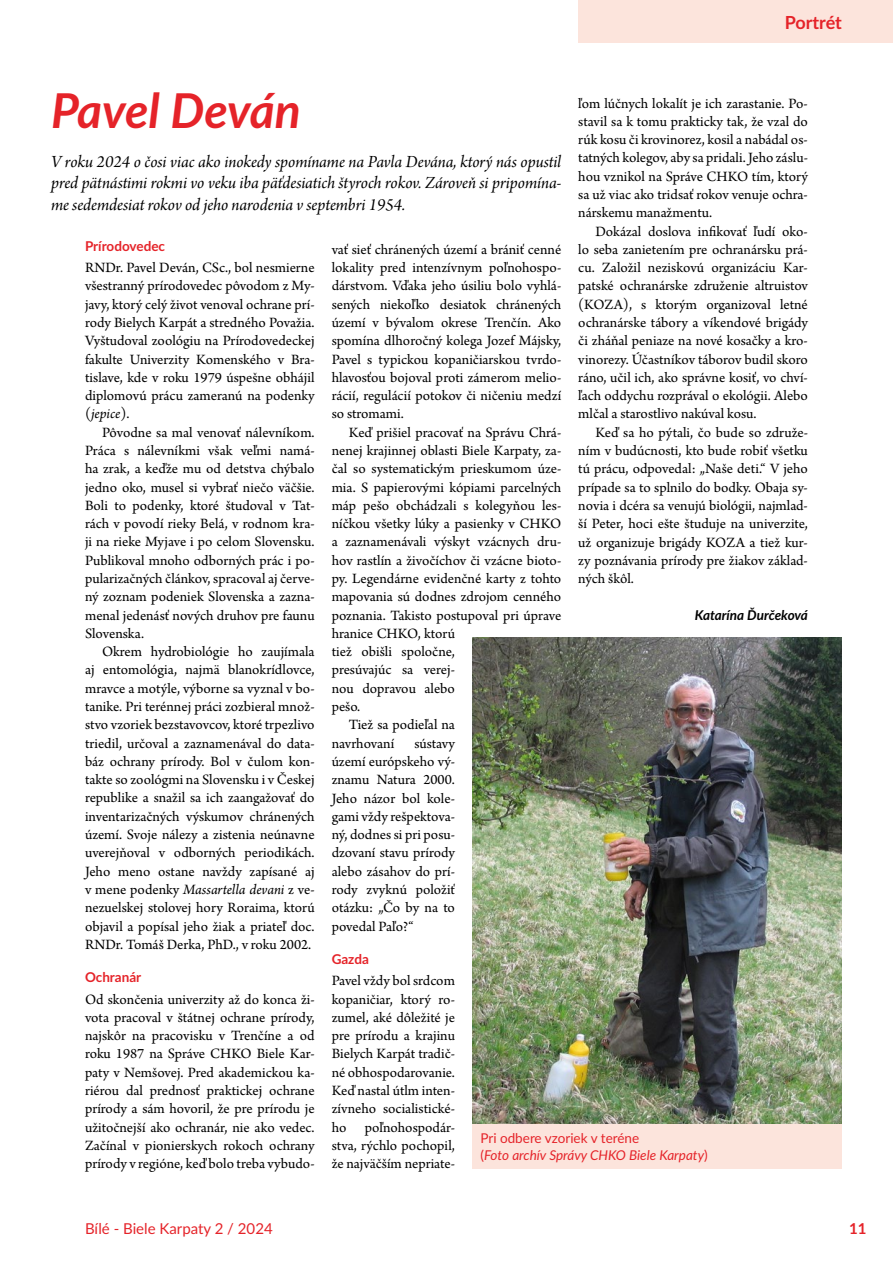
<style>
.page{position:relative;width:893px;height:1263px;background:#fff}
.page>*{position:absolute;margin:0;border:0;box-sizing:border-box;transform-origin:0 0}
.t1{font:italic 700 48px "Lato";letter-spacing:-.005em;color:#e52329}
.t2{font:18px/21.6px "Arno Pro Italic Subhead";letter-spacing:-.005em;color:#000;text-align:justify}
.t3{font:700 18px "Lato";color:#e52329}
.t4{font:15px/18.3px "Arno Pro";color:#000;text-align:justify}
.t5{font:15px "Lato";color:#e52329}
.t6{font:700 15px "Lato";color:#e52329}
.t7{font:italic 13.5px/16.2px "Lato";color:#e52329}
.t8{font:700 13.5px "Lato";color:#e52329}
.t9{font:italic 700 13.5px "Lato";color:#000}
.s1{font-style:italic}
.s2{font-style:normal}
</style>
<div class="page">
<div style="left:578px;top:0;width:315px;height:43px;background:#fce4dc"></div>
<img style="left:472px;top:638px;width:370px;height:486px">
<div style="left:472px;top:1124px;width:370px;height:44px;background:#fce4dc"></div>
<p class="t3" style="left:785px;top:9px;width:59px">Portrét</p>
<h1 class="t1" style="left:51px;top:75px;width:251px">Pavel Deván</h1>
<p class="t2" style="left:51px;top:152px;width:512px">V roku 2024 o čosi viac ako inokedy spomíname na Pavla Devána, ktorý nás opustil pred pätnástimi rokmi vo veku iba päťdesiatich štyroch rokov. Zároveň si pripomína&shy;me sedemdesiat rokov od jeho narodenia v septembri 1954.</p>
<p class="t4" style="left:578px;top:95px;width:231px">ľom lúčnych lokalít je ich zarastanie. Po‑ stavil sa k tomu prakticky tak, že vzal do rúk kosu či krovinorez, kosil a nabádal os‑ tatných kolegov, aby sa pridali. Jeho záslu‑ hou vznikol na Správe CHKO tím, ktorý sa už viac ako tridsať rokov venuje ochra‑ nárskemu manažmentu.</p>
<p class="t4" style="left:578px;top:223px;width:231px;text-indent:17px">Dokázal doslova infikovať ľudí oko‑ lo seba zanietením pre ochranársku prá‑ cu. Založil neziskovú organizáciu Kar‑ patské ochranárske združenie altruistov (KOZA), s ktorým organizoval letné ochranárske tábory a víkendové brigády či zháňal peniaze na nové kosačky a kro‑ vinorezy. Účastníkov táborov budil skoro ráno, učil ich, ako správne kosiť, vo chví‑ ľach oddychu rozprával o ekológii. Alebo mlčal a starostlivo nakúval kosu.</p>
<p class="t4" style="left:578px;top:424px;width:231px;text-indent:17px">Keď sa ho pýtali, čo bude so združe‑ ním v budúcnosti, kto bude robiť všetku tú prácu, odpovedal: „Naše deti.“ V jeho prípade sa to splnilo do bodky. Obaja sy‑ novia i dcéra sa venujú biológii, najmlad‑ ší Peter, hoci ešte študuje na univerzite, už organizuje brigády KOZA a tiež kur‑ zy poznávania prírody pre žiakov základ‑ ných škôl.</p>
<p class="t9" style="left:695px;top:605px;width:115px">Katarína Ďurčeková</p>
<p class="t8" style="left:85px;top:236px;width:82px">Prírodovedec</p>
<p class="t4" style="left:85px;top:259px;width:231px">RNDr. Pavel Deván, CSc., bol nesmierne všestranný prírodovedec pôvodom z My‑ javy, ktorý celý život venoval ochrane prí‑ rody Bielych Karpát a stredného Považia.<br>Vyštudoval zoológiu na Prírodovedeckej fakulte Univerzity Komenského v Bra‑ tislave, kde v roku 1979 úspešne obhájil diplomovú prácu zameranú na podenky (<span class="s1">jepice</span>).</p>
<p class="t4" style="left:85px;top:424px;width:231px;text-indent:17px">Pôvodne sa mal venovať nálevníkom.<br>Práca s nálevníkmi však veľmi namá‑ ha zrak, a keďže mu od detstva chýbalo jedno oko, musel si vybrať niečo väčšie.<br>Boli to podenky, ktoré študoval v Tat‑ rách v povodí rieky Belá, v rodnom kra‑ ji na rieke Myjave i po celom Slovensku.<br>Publikoval mnoho odborných prác i po‑ pularizačných článkov, spracoval aj červe‑ ný zoznam podeniek Slovenska a zazna‑ menal jedenásť nových druhov pre faunu Slovenska.</p>
<p class="t4" style="left:85px;top:643px;width:231px;text-indent:17px">Okrem hydrobiológie ho zaujímala aj entomológia, najmä blanokrídlovce, mravce a motýle, výborne sa vyznal v bo‑ tanike. Pri terénnej práci zozbieral množ‑ stvo vzoriek bezstavovcov, ktoré trpezlivo triedil, určoval a zaznamenával do data‑ báz ochrany prírody. Bol v čulom kon‑ takte so zoológmi na Slovensku i v Českej republike a snažil sa ich zaangažovať do inventarizačných výskumov chránených území. Svoje nálezy a zistenia neúnavne uverejňoval v odborných periodikách.<br>Jeho meno ostane navždy zapísané aj v mene podenky <span class="s1">Massartella devani</span> z ve‑ nezuelskej stolovej hory Roraima, ktorú objavil a popísal jeho žiak a priateľ doc.<br>RNDr. Tomáš Derka, PhD., v roku 2002.</p>
<p class="t8" style="left:85px;top:967px;width:58px">Ochranár</p>
<p class="t4" style="left:85px;top:991px;width:231px">Od skončenia univerzity až do konca ži‑ vota pracoval v štátnej ochrane prírody, najskôr na pracovisku v Trenčíne a od roku 1987 na Správe CHKO Biele Kar‑ paty v Nemšovej. Pred akademickou ka‑ riérou dal prednosť praktickej ochrane prírody a sám hovoril, že pre prírodu je užitočnejší ako ochranár, nie ako vedec.<br>Začínal v pionierskych rokoch ochrany prírody v regióne, keď bolo treba vybudo‑</p>
<p class="t4" style="left:332px;top:241px;width:231px">vať sieť chránených území a brániť cenné lokality pred intenzívnym poľnohospo‑ dárstvom. Vďaka jeho úsiliu bolo vyhlá‑ sených niekoľko desiatok chránených území v bývalom okrese Trenčín. Ako spomína dlhoročný kolega Jozef Májsky, Pavel s typickou kopaničiarskou tvrdo‑ hlavosťou bojoval proti zámerom melio‑ rácií, regulácií potokov či ničeniu medzí so stromami.</p>
<p class="t4" style="left:349px;top:424px;width:214px">Keď prišiel pracovať na Správu Chrá‑</p>
<p class="t4" style="left:332px;top:442px;width:231px">nenej krajinnej oblasti Biele Karpaty, za‑</p>
<p class="t4" style="left:332px;top:460px;width:231px">čal so systematickým prieskumom úze‑</p>
<p class="t4" style="left:332px;top:479px;width:231px">mia. S papierovými kópiami parcelných</p>
<p class="t4" style="left:332px;top:497px;width:231px">máp pešo obchádzali s kolegyňou les‑</p>
<p class="t4" style="left:332px;top:515px;width:231px">níčkou všetky lúky a pasienky v CHKO</p>
<p class="t4" style="left:332px;top:534px;width:231px">a zaznamenávali výskyt vzácnych dru‑</p>
<p class="t4" style="left:332px;top:552px;width:231px">hov rastlín a živočíchov či vzácne bioto‑</p>
<p class="t4" style="left:332px;top:570px;width:231px">py. Legendárne evidenčné karty z tohto</p>
<p class="t4" style="left:332px;top:588px;width:231px">mapovania sú dodnes zdrojom cenného</p>
<p class="t4" style="left:332px;top:607px;width:231px">poznania. Takisto postupoval pri úprave</p>
<p class="t4" style="left:332px;top:625px;width:125px">hranice CHKO, ktorú</p>
<p class="t4" style="left:332px;top:643px;width:125px">tiež obišli spoločne,</p>
<p class="t4" style="left:332px;top:662px;width:125px">presúvajúc sa verej‑</p>
<p class="t4" style="left:332px;top:680px;width:125px">nou dopravou alebo</p>
<p class="t4" style="left:332px;top:698px;width:30px">pešo.</p>
<p class="t4" style="left:349px;top:716px;width:108px">Tiež sa podieľal na</p>
<p class="t4" style="left:332px;top:735px;width:64px">navrhovaní</p>
<p class="t4" style="left:332px;top:735px;width:125px;text-indent:83px">sústavy území európskeho vý‑ znamu Natura 2000.<br>Jeho názor bol kole‑ gami vždy rešpektova‑ ný, dodnes si pri posu‑ dzovaní stavu prírody alebo zásahov do prí‑ rody zvyknú položiť otázku: „Čo by na to povedal Paľo?“</p>
<p class="t8" style="left:332px;top:949px;width:39px">Gazda</p>
<p class="t4" style="left:332px;top:972px;width:125px">Pavel vždy bol srdcom kopaničiar, ktorý ro‑ zumel, aké dôležité je pre prírodu a krajinu Bielych Karpát tradič‑ né obhospodarovanie.<br>Keď nastal útlm inten‑ zívneho socialistické‑ ho poľnohospodár‑ stva, rýchlo pochopil, že najväčším nepriate‑</p>
<p class="t7" style="left:480px;top:1130px;width:229px"><span class="s2">Pri odbere vzoriek v teréne<br>(</span>Foto archív Správy CHKO Biele Karpaty<span class="s2">)</span></p>
<p class="t5" style="left:85px;top:1218px;width:189px">Bílé - Biele Karpaty 2 / 2024</p>
<p class="t6" style="left:849px;top:1217px;width:19px">11</p>
</div>
